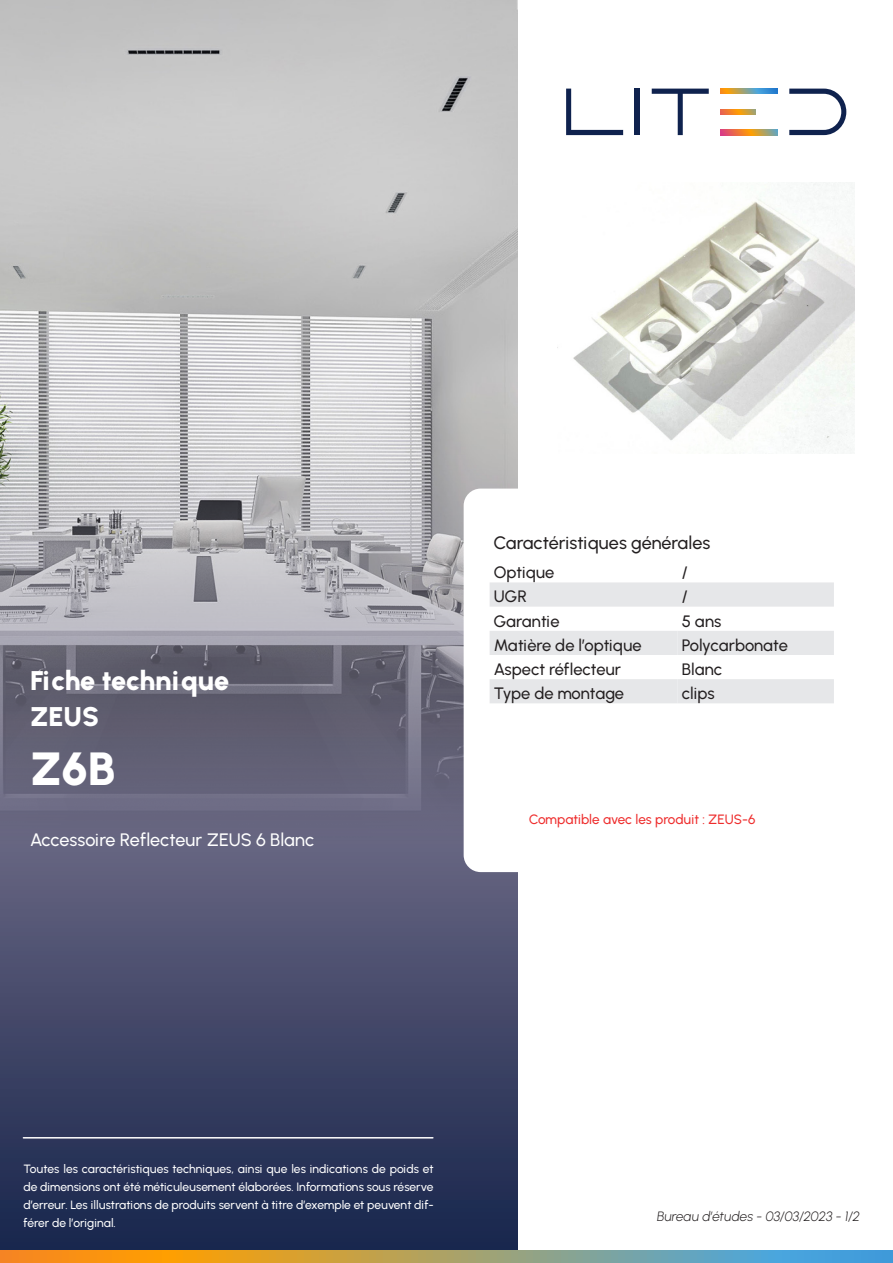
<style>
.page{position:relative;width:893px;height:1263px;background:#fff}
.page>*{position:absolute;margin:0;border:0;box-sizing:border-box;transform-origin:0 0}
.t1{font:900 46.5px "Urbanist";color:#fff}
.Texte_courant{font:900 27px "Urbanist";letter-spacing:-.01em;color:#fff}
.Texte_courant-2{font:500 18px "Urbanist";color:#fff}
.t2{font:500 18px "Urbanist";letter-spacing:-.005em;color:#231f20}
.Texte_courant-3{font:500 16.5px "Urbanist";letter-spacing:-.005em;color:#231f20}
.Texte_courant-4{font:500 13.5px "Urbanist";color:#ee2d2d}
.Texte_courant-5{font:italic 300 13.5px "Urbanist";color:#231f20}
.Texte_courant-6{font:500 12px/18px "Urbanist";letter-spacing:-.005em;color:#fff;text-align:justify}
</style>
<div class="page">
<img style="left:0;top:0;width:517px;height:277px">
<svg style="left:0;top:277px;width:517px;height:974px;background:#77798c"></svg>
<hr style="left:23px;top:1137px;width:410px;height:1px;background:#fff">
<img style="left:573px;top:182px;width:282px;height:271px">
<svg style="left:566px;top:89px;width:57px;height:46px"></svg>
<svg style="left:789px;top:89px;width:57px;height:46px"></svg>
<svg style="left:720px;top:89px;width:57px;height:5px"></svg>
<svg style="left:720px;top:109px;width:36px;height:5px"></svg>
<svg style="left:720px;top:130px;width:57px;height:5px"></svg>
<div style="left:635px;top:89px;width:5px;height:46px;background:#0f224e"></div>
<svg style="left:652px;top:89px;width:57px;height:46px"></svg>
<div style="left:464px;top:489px;width:403px;height:383px;background:#fff;border-radius:17px"></div>
<svg style="left:0;top:1251px;width:893px;height:12px;background:#a79e6b"></svg>
<svg style="left:490px;top:582px;width:344px;height:25px;background:#e6e7e9"></svg>
<svg style="left:490px;top:631px;width:344px;height:72px"></svg>
<p class="Texte_courant" style="left:30px;top:664px;width:201px">Fiche technique</p>
<p class="Texte_courant" style="left:30px;top:700px;width:71px">ZEUS</p>
<p class="t1" style="left:30px;top:741px;width:87px">Z6B</p>
<p class="Texte_courant-2" style="left:30px;top:829px;width:286px">Accessoire Reflecteur ZEUS 6 Blanc</p>
<p class="t2" style="left:494px;top:532px;width:218px">Caractéristiques générales</p>
<p class="Texte_courant-3" style="left:494px;top:562px;width:62px">Optique</p>
<p class="Texte_courant-3" style="left:682px;top:562px;width:8px">/</p>
<p class="Texte_courant-3" style="left:494px;top:587px;width:35px">UGR</p>
<p class="Texte_courant-3" style="left:682px;top:587px;width:8px">/</p>
<p class="Texte_courant-3" style="left:494px;top:611px;width:67px">Garantie</p>
<p class="Texte_courant-3" style="left:682px;top:611px;width:41px">5 ans</p>
<p class="Texte_courant-3" style="left:494px;top:635px;width:149px">Matière de l’optique</p>
<p class="Texte_courant-3" style="left:682px;top:635px;width:108px">Polycarbonate</p>
<p class="Texte_courant-3" style="left:494px;top:659px;width:129px">Aspect réflecteur</p>
<p class="Texte_courant-3" style="left:682px;top:659px;width:42px">Blanc</p>
<p class="Texte_courant-3" style="left:494px;top:683px;width:132px">Type de montage</p>
<p class="Texte_courant-3" style="left:682px;top:683px;width:35px">clips</p>
<p class="Texte_courant-4" style="left:529px;top:811px;width:228px">Compatible avec les produit : ZEUS-6</p>
<p class="Texte_courant-6" style="left:23px;top:1160px;width:412px">Toutes les caractéristiques techniques, ainsi que les indications de poids et de dimensions ont été méticuleusement élaborées. Informations sous réserve d’erreur. Les illustrations de produits servent à titre d’exemple et peuvent dif&shy;férer de l’original.</p>
<p class="Texte_courant-5" style="left:658px;top:1208px;width:205px">Bureau d’études - 03/03/2023 - 1/2</p>
</div>
